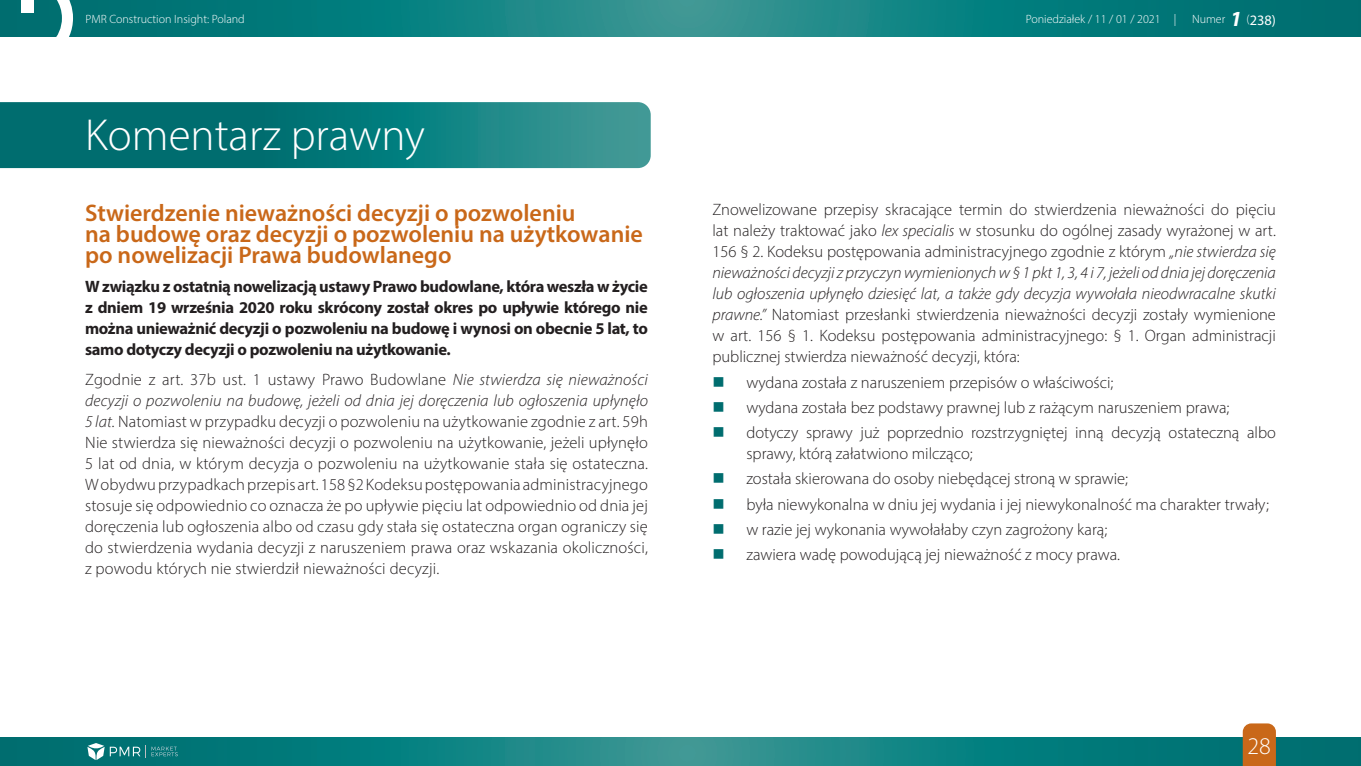
<style>
.page{position:relative;width:1361px;height:766px;background:#fff}
.page>*{position:absolute;margin:0;border:0;box-sizing:border-box;transform-origin:0 0}
.News_Dział{font:300 45px "Myriad Pro";color:#fff}
.News_podrozdział{font:600 24px/21px "Myriad Pro";color:#c96819}
.t1{font:300 24px "Myriad Pro";color:#fff}
.News_paragraph{font:300 16.5px/21px "Myriad Pro";color:#231f20;text-align:justify}
.News_paragraph-2{font:700 16.5px/21px "Myriad Pro";letter-spacing:-.02em;color:#231f20;text-align:justify}
.t2{font:300 12px "Myriad Pro";color:#fff}
.s1{font-weight:700;font-style:italic;font-size:21.6px}
.s2{font-weight:400;font-size:14.4px}
.s3{font-style:italic}
</style>
<div class="page">
<svg style="left:73px;top:0;width:1288px;height:37px;background:#0f7f80"></svg>
<svg style="left:0;top:737px;width:1361px;height:28px;background:#0f8080"></svg>
<svg style="left:0;top:0;width:73px;height:37px"></svg>
<svg style="left:0;top:102px;width:651px;height:66px;background:#0f7b7c"></svg>
<svg style="left:1242px;top:723px;width:34px;height:42px"></svg>
<svg style="left:87px;top:742px;width:91px;height:17px;background:#348d8f"></svg>
<p class="t2" style="left:85px;top:12px;width:161px">PMR Construction Insight: Poland</p>
<p class="t2" style="left:1025px;top:12px;width:152px">Poniedziałek / 11 / 01 / 2021 |</p>
<p class="t2" style="left:1192px;top:12px;width:85px">Numer <span class="s1">1</span> (<span class="s2">238)</span></p>
<p class="News_Dział" style="left:85px;top:108px;width:341px">Komentarz prawny</p>
<p class="News_podrozdział" style="left:85px;top:202px;width:559px">Stwierdzenie nieważności decyzji o pozwoleniu<br>na budowę oraz decyzji o pozwoleniu na użytkowanie po nowelizacji Prawa budowlanego</p>
<p class="News_paragraph-2" style="left:85px;top:276px;width:564px">W związku z ostatnią nowelizacją ustawy Prawo budowlane, która weszła w życie z dniem 19 września 2020 roku skrócony został okres po upływie którego nie można unieważnić decyzji o pozwoleniu na budowę i wynosi on obecnie 5 lat, to samo dotyczy decyzji o pozwoleniu na użytkowanie.</p>
<p class="News_paragraph" style="left:85px;top:369px;width:564px">Zgodnie z art. 37b ust. 1 ustawy Prawo Budowlane <span class="s3">Nie stwierdza się nieważności decyzji o pozwoleniu na budowę, jeżeli od dnia jej doręczenia lub ogłoszenia upłynęło 5 lat.</span> Natomiast w przypadku decyzji o pozwoleniu na użytkowanie zgodnie z art. 59h Nie stwierdza się nieważności decyzji o pozwoleniu na użytkowanie, jeżeli upłynęło 5 lat od dnia, w którym decyzja o pozwoleniu na użytkowanie stała się ostateczna.<br>W obydwu przypadkach przepis art. 158 §2 Kodeksu postępowania administracyjnego stosuje się odpowiednio co oznacza że po upływie pięciu lat odpowiednio od dnia jej doręczenia lub ogłoszenia albo od czasu gdy stała się ostateczna organ ograniczy się do stwierdzenia wydania decyzji z naruszeniem prawa oraz wskazania okoliczności, z powodu których nie stwierdził nieważności decyzji.</p>
<p class="News_paragraph" style="left:712px;top:199px;width:565px">Znowelizowane przepisy skracające termin do stwierdzenia nieważności do pięciu lat należy traktować jako <span class="s3">lex specialis</span> w stosunku do ogólnej zasady wyrażonej w art.<br>156 § 2. Kodeksu postępowania administracyjnego zgodnie z którym <span class="s3">„nie stwierdza się nieważności decyzji z przyczyn wymienionych w § 1 pkt 1, 3, 4 i 7, jeżeli od dnia jej doręczenia lub ogłoszenia upłynęło dziesięć lat, a także gdy decyzja wywołała nieodwracalne skutki prawne.”</span> Natomiast przesłanki stwierdzenia nieważności decyzji zostały wymienione w art. 156 § 1. Kodeksu postępowania administracyjnego: § 1. Organ administracji publicznej stwierdza nieważność decyzji, która:</p>
<p class="News_paragraph" style="left:746px;top:371px;width:368px">wydana została z naruszeniem przepisów o właściwości;</p>
<p class="News_paragraph" style="left:746px;top:396px;width:484px">wydana została bez podstawy prawnej lub z rażącym naruszeniem prawa;</p>
<p class="News_paragraph" style="left:746px;top:422px;width:531px">dotyczy sprawy już poprzednio rozstrzygniętej inną decyzją ostateczną albo sprawy, którą załatwiono milcząco;</p>
<p class="News_paragraph" style="left:746px;top:468px;width:383px">została skierowana do osoby niebędącej stroną w sprawie;</p>
<p class="News_paragraph" style="left:746px;top:493px;width:524px">była niewykonalna w dniu jej wydania i jej niewykonalność ma charakter trwały;</p>
<p class="News_paragraph" style="left:746px;top:518px;width:362px">w razie jej wykonania wywołałaby czyn zagrożony karą;</p>
<p class="News_paragraph" style="left:746px;top:544px;width:375px">zawiera wadę powodującą jej nieważność z mocy prawa.</p>
<h2 class="t1" style="left:1247px;top:731px;width:25px">28</h2>
</div>
